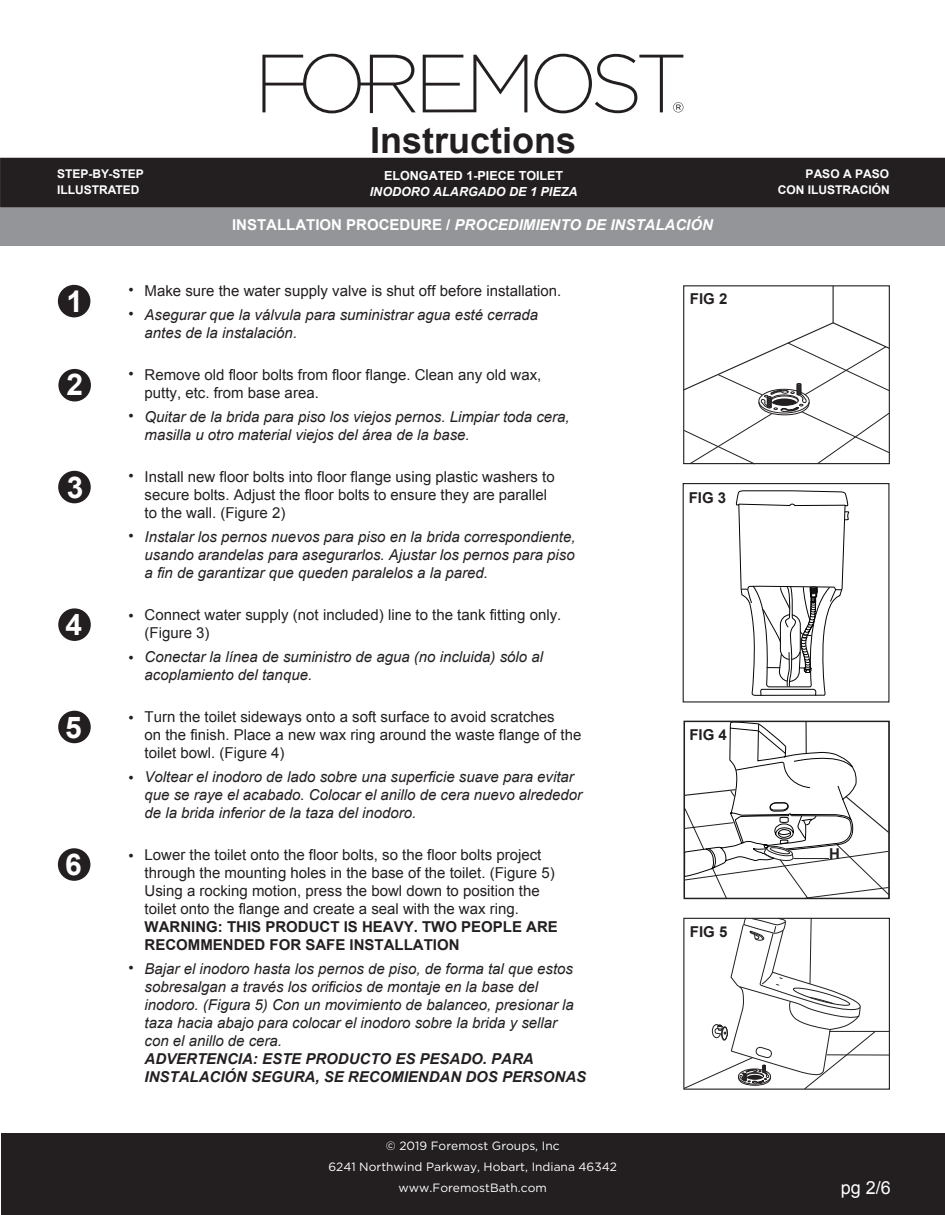
<style>
.page{position:relative;width:945px;height:1215px;background:#fff}
.page>*{position:absolute;margin:0;border:0;box-sizing:border-box;transform-origin:0 0}
.t1{font:700 36px "Arial";color:#231f20}
.t2{font:700 30px "Arial";color:#fff}
.t3{font:18px "Arial";color:#fff}
.t4{font:italic 15px/18px "Arial";color:#231f20}
.t5{font:15px/18px "Arial";color:#231f20}
.t6{font:700 15px/18px "Arial";color:#231f20}
.t7{font:italic 700 15px/18px "Arial";color:#231f20}
.t8{font:italic 700 15px "Arial";color:#fff}
.t9{font:italic 700 12.6px "Arial";color:#fff}
.t10{font:700 12.6px "Arial";color:#fff}
.t11{font:12px/21px "Gotham";color:#fff;text-align:center}
.t12{font:700 12px/16.5px "Arial";color:#fff}
.s1{font-style:normal}
</style>
<div class="page">
<div style="left:0;top:207px;width:945px;height:39px;background:#939598"></div>
<div style="left:58px;top:285px;width:32px;height:32px;background:#231f20;border-radius:50%"></div>
<div style="left:58px;top:711px;width:33px;height:32px;background:#231f20;border-radius:50%"></div>
<div style="left:58px;top:369px;width:33px;height:32px;background:#231f20;border-radius:50%"></div>
<div style="left:58px;top:471px;width:33px;height:32px;background:#231f20;border-radius:50%"></div>
<div style="left:58px;top:608px;width:33px;height:33px;background:#231f20;border-radius:50%"></div>
<div style="left:58px;top:848px;width:32px;height:33px;background:#231f20;border-radius:50%"></div>
<div style="left:1px;top:1133px;width:944px;height:82px;background:#231f20"></div>
<div style="left:0;top:158px;width:945px;height:49px;background:#231f20"></div>
<svg style="left:423px;top:55px;width:104px;height:57px"></svg>
<svg style="left:534px;top:54px;width:149px;height:59px"></svg>
<svg style="left:262px;top:54px;width:154px;height:59px"></svg>
<div style="left:683px;top:483px;width:206px;height:220px;border:1px solid #231f20"></div>
<svg style="left:683px;top:285px;width:207px;height:179px"></svg>
<hr style="left:827px;top:1055px;width:62px;height:1px;background:#231f20">
<hr style="left:829px;top:1031px;width:60px;height:1px;background:#231f20">
<svg style="left:735px;top:490px;width:114px;height:206px"></svg>
<svg style="left:683px;top:917px;width:193px;height:172px"></svg>
<svg style="left:683px;top:720px;width:207px;height:179px"></svg>
<hr style="left:793px;top:858px;width:36px;height:1px;background:#231f20">
<p class="t12" style="left:57px;top:165px;width:88px">STEP-BY-STEP<br>ILLUSTRATED</p>
<h1 class="t1" style="left:370px;top:116px;width:208px">Instructions</h1>
<p class="t10" style="left:384px;top:167px;width:181px">ELONGATED 1-PIECE TOILET</p>
<p class="t9" style="left:370px;top:183px;width:209px">INODORO ALARGADO DE 1 PIEZA</p>
<p class="t8" style="left:232px;top:215px;width:482px"><span class="s1">INSTALLATION PROCEDURE /</span> PROCEDIMIENTO DE INSTALACIÓN</p>
<h2 class="t2" style="left:67px;top:281px;width:18px">1</h2>
<h2 class="t2" style="left:67px;top:364px;width:18px">2</h2>
<h2 class="t2" style="left:67px;top:467px;width:18px">3</h2>
<h2 class="t2" style="left:65px;top:605px;width:18px">4</h2>
<h2 class="t2" style="left:65px;top:707px;width:18px">5</h2>
<h2 class="t2" style="left:65px;top:845px;width:18px">6</h2>
<p class="t5" style="left:129px;top:278px;width:7px;line-height:24px">• •</p>
<p class="t5" style="left:129px;top:365px;width:7px">•</p>
<p class="t5" style="left:129px;top:407px;width:7px">•</p>
<p class="t5" style="left:129px;top:467px;width:7px">•</p>
<p class="t5" style="left:129px;top:527px;width:7px">•</p>
<p class="t5" style="left:129px;top:607px;width:7px">•</p>
<p class="t5" style="left:129px;top:649px;width:7px">•</p>
<p class="t5" style="left:129px;top:709px;width:7px">•</p>
<p class="t5" style="left:129px;top:769px;width:7px">•</p>
<p class="t5" style="left:129px;top:847px;width:7px">•</p>
<p class="t5" style="left:129px;top:959px;width:7px">•</p>
<p class="t5" style="left:145px;top:282px;width:418px">Make sure the water supply valve is shut off before installation.</p>
<p class="t4" style="left:145px;top:306px;width:395px">Asegurar que la válvula para suministrar agua esté cerrada antes de la instalación.</p>
<p class="t5" style="left:145px;top:366px;width:398px">Remove old floor bolts from floor flange. Clean any old wax, putty, etc. from base area.</p>
<p class="t4" style="left:145px;top:408px;width:427px">Quitar de la brida para piso los viejos pernos. Limpiar toda cera, masilla u otro material viejos del área de la base.</p>
<p class="t5" style="left:145px;top:468px;width:412px">Install new floor bolts into floor flange using plastic washers to secure bolts. Adjust the floor bolts to ensure they are parallel to the wall. (Figure 2)</p>
<p class="t4" style="left:145px;top:528px;width:433px;text-align:justify">Instalar los pernos nuevos para piso en la brida correspondiente, usando arandelas para asegurarlos. Ajustar los pernos para piso a fin de garantizar que queden paralelos a la pared.</p>
<p class="t5" style="left:145px;top:606px;width:418px">Connect water supply (not included) line to the tank fitting only. (Figure 3)</p>
<p class="t4" style="left:145px;top:648px;width:400px">Conectar la línea de suministro de agua (no incluida) sólo al acoplamiento del tanque.</p>
<p class="t5" style="left:145px;top:708px;width:438px">Turn the toilet sideways onto a soft surface to avoid scratches<br>on the finish. Place a new wax ring around the waste flange of the toilet bowl. (Figure 4)</p>
<p class="t4" style="left:145px;top:768px;width:439px">Voltear el inodoro de lado sobre una superficie suave para evitar que se raye el acabado. Colocar el anillo de cera nuevo alrededor de la brida inferior de la taza del inodoro.</p>
<p class="t5" style="left:145px;top:846px;width:412px">Lower the toilet onto the floor bolts, so the floor bolts project through the mounting holes in the base of the toilet. (Figure 5)<br>Using a rocking motion, press the bowl down to position the toilet onto the flange and create a seal with the wax ring.</p>
<p class="t6" style="left:145px;top:918px;width:415px">WARNING: THIS PRODUCT IS HEAVY. TWO PEOPLE ARE<br>RECOMMENDED FOR SAFE INSTALLATION</p>
<p class="t4" style="left:145px;top:960px;width:431px">Bajar el inodoro hasta los pernos de piso, de forma tal que estos sobresalgan a través los orificios de montaje en la base del inodoro. (Figura 5) Con un movimiento de balanceo, presionar la taza hacia abajo para colocar el inodoro sobre la brida y sellar con el anillo de cera.</p>
<p class="t7" style="left:145px;top:1050px;width:443px">ADVERTENCIA: ESTE PRODUCTO ES PESADO. PARA<br>INSTALACIÓN SEGURA, SE RECOMIENDAN DOS PERSONAS</p>
<p class="t6" style="left:690px;top:290px;width:39px">FIG 2</p>
<p class="t6" style="left:689px;top:489px;width:39px">FIG 3</p>
<p class="t6" style="left:689px;top:726px;width:39px">FIG 4</p>
<p class="t6" style="left:690px;top:923px;width:39px">FIG 5</p>
<p class="t11" style="left:328px;top:1136px;width:290px">© 2019 Foremost Groups, Inc<br>6241 Northwind Parkway, Hobart, Indiana 46342 www.ForemostBath.com</p>
<p class="t12" style="left:806px;top:166px;width:85px">PASO A PASO</p>
<p class="t12" style="left:778px;top:182px;width:113px">CON ILUSTRACIÓN</p>
<p class="t6" style="left:829px;top:845px;width:12px">H</p>
<p class="t3" style="left:841px;top:1175px;width:52px">pg 2/6</p>
</div>
